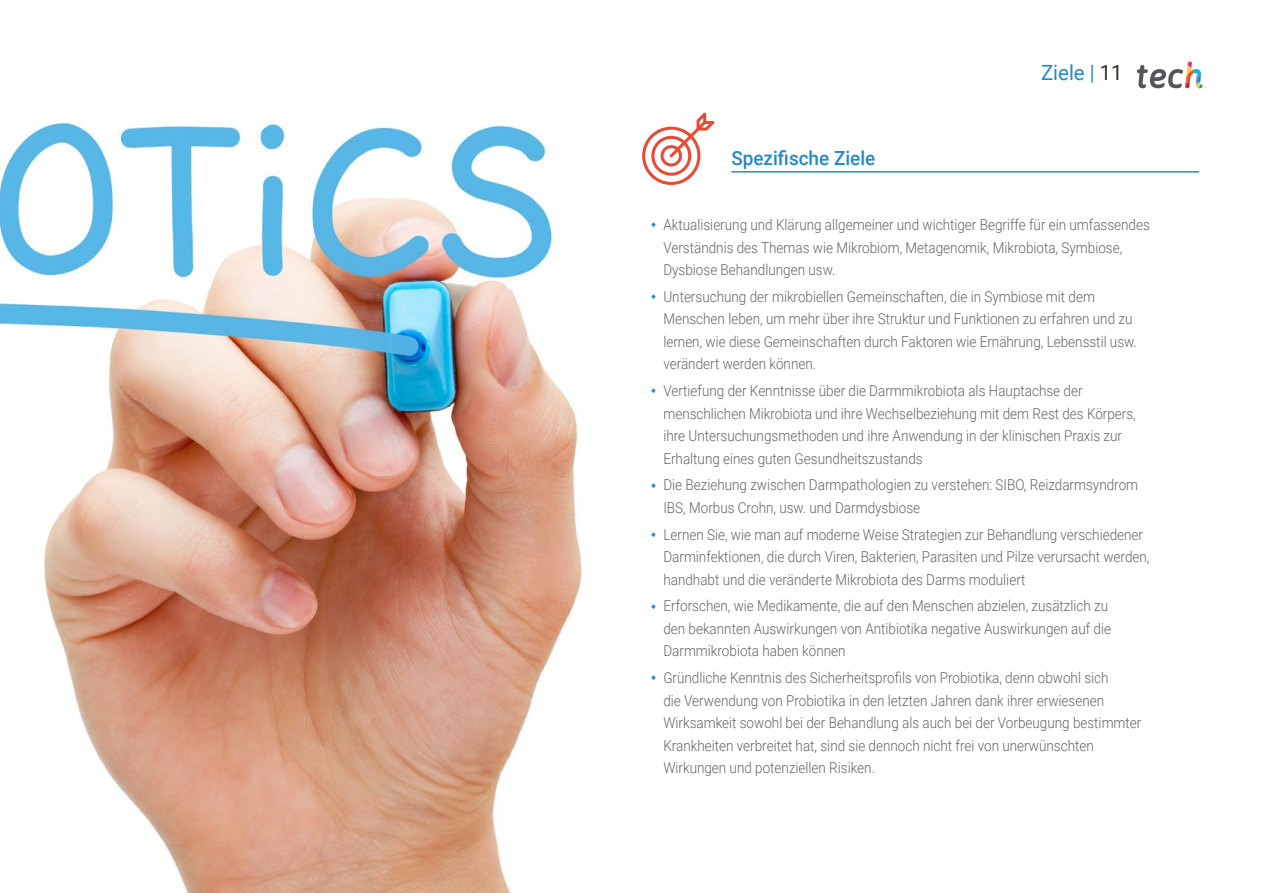
<style>
.page{position:relative;width:1263px;height:893px;background:#fff}
.page>*{position:absolute;margin:0;border:0;box-sizing:border-box;transform-origin:0 0}
.t1{font:21px "Roboto";color:#2488c9}
.t2{font:500 19.5px "Roboto";color:#2488c9}
.t3{font:300 15px/22.5px "Roboto";color:#61646a;scale:.9 1}
.s1{color:#2289cb}
.s2{color:#312e20}
</style>
<div class="page">
<img style="left:0;top:122px;width:582px;height:771px">
<svg style="left:642px;top:113px;width:72px;height:72px"></svg>
<hr style="left:731px;top:171px;width:468px;height:1px;background:#2488c9">
<svg style="left:1137px;top:62px;width:65px;height:27px"></svg>
<h2 class="t2" style="left:731px;top:144px;width:145px">Spezifische Ziele</h2>
<h1 class="t1" style="left:1041px;top:57px;width:83px">Ziele <span class="s1">|</span> <span class="s2">11</span></h1>
<p class="t3" style="left:663px;top:213px;width:542px">Aktualisierung und Klärung allgemeiner und wichtiger Begriffe für ein umfassendes<br>Verständnis des Themas wie Mikrobiom, Metagenomik, Mikrobiota, Symbiose,<br>Dysbiose Behandlungen usw.</p>
<p class="t3" style="left:663px;top:285px;width:528px">Untersuchung der mikrobiellen Gemeinschaften, die in Symbiose mit dem Menschen leben, um mehr über ihre Struktur und Funktionen zu erfahren und zu lernen, wie diese Gemeinschaften durch Faktoren wie Ernährung, Lebensstil usw. verändert werden können.</p>
<p class="t3" style="left:663px;top:379px;width:526px">Vertiefung der Kenntnisse über die Darmmikrobiota als Hauptachse der menschlichen Mikrobiota und ihre Wechselbeziehung mit dem Rest des Körpers, ihre Untersuchungsmethoden und ihre Anwendung in der klinischen Praxis zur Erhaltung eines guten Gesundheitszustands</p>
<p class="t3" style="left:663px;top:473px;width:529px">Die Beziehung zwischen Darmpathologien zu verstehen: SIBO, Reizdarmsyndrom<br>IBS, Morbus Crohn, usw. und Darmdysbiose</p>
<p class="t3" style="left:663px;top:522px;width:542px">Lernen Sie, wie man auf moderne Weise Strategien zur Behandlung verschiedener<br>Darminfektionen, die durch Viren, Bakterien, Parasiten und Pilze verursacht werden, handhabt und die veränderte Mikrobiota des Darms moduliert</p>
<p class="t3" style="left:663px;top:594px;width:499px">Erforschen, wie Medikamente, die auf den Menschen abzielen, zusätzlich zu den bekannten Auswirkungen von Antibiotika negative Auswirkungen auf die<br>Darmmikrobiota haben können</p>
<p class="t3" style="left:663px;top:666px;width:533px">Gründliche Kenntnis des Sicherheitsprofils von Probiotika, denn obwohl sich<br>die Verwendung von Probiotika in den letzten Jahren dank ihrer erwiesenen Wirksamkeit sowohl bei der Behandlung als auch bei der Vorbeugung bestimmter Krankheiten verbreitet hat, sind sie dennoch nicht frei von unerwünschten Wirkungen und potenziellen Risiken.</p>
</div>
